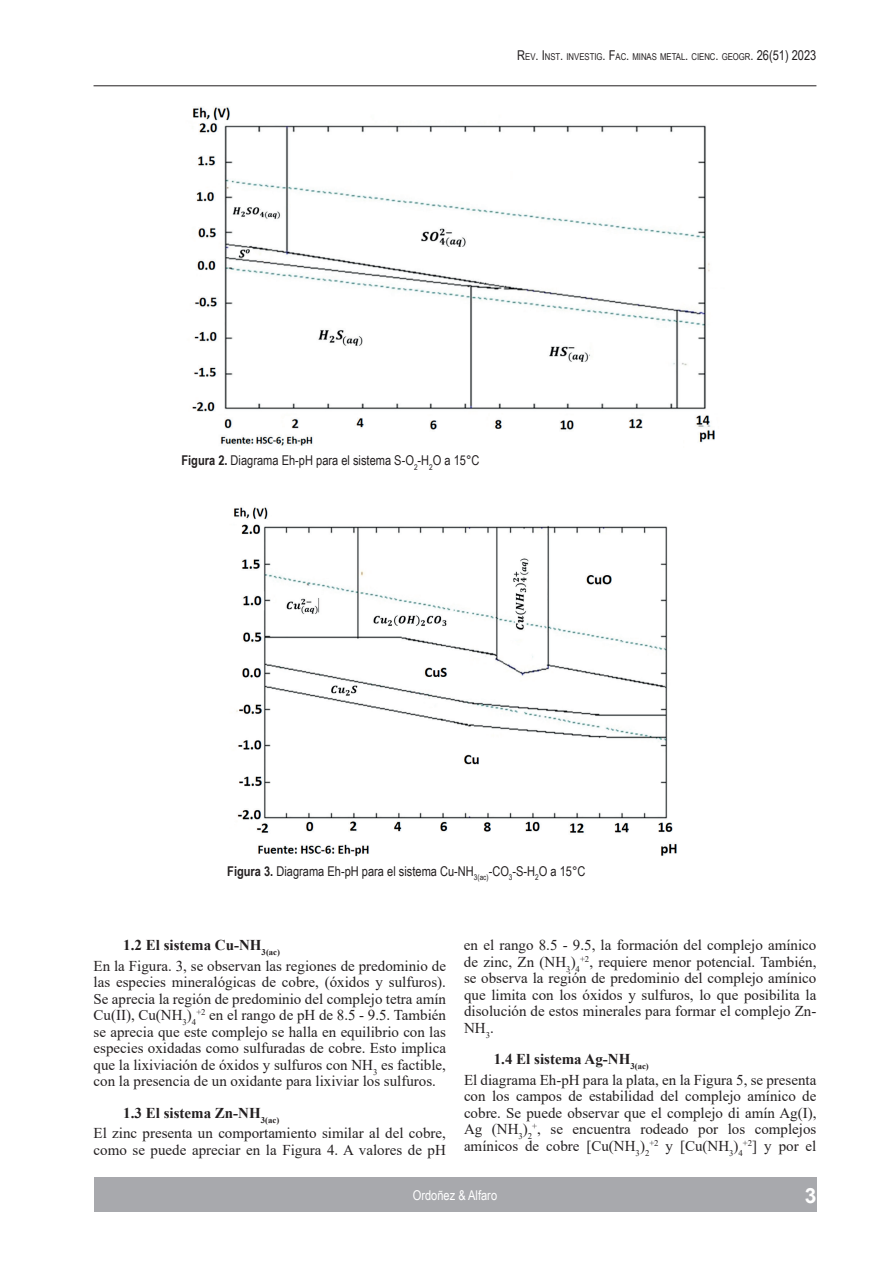
<style>
.page{position:relative;width:893px;height:1263px;background:#fff}
.page>*{position:absolute;margin:0;border:0;box-sizing:border-box;transform-origin:0 0}
.t1{font:700 21px "Arial";color:#fff}
.t2{font:15px/16.5px "Times New Roman";color:#231f20}
.t3{font:13.5px "Arial Narrow";color:#231f20}
.t4{font:13.5px "Arial Narrow";color:#fff}
.t5{font:9.45px "Arial Narrow";color:#231f20}
.s1{font-size:13.5px}
.s2{font-weight:700}
</style>
<div class="page">
<div style="left:94px;top:1178px;width:722px;height:34px;background:#a8a9ad"></div>
<hr style="left:94px;top:85px;width:722px;height:1px;background:#231f20">
<img style="left:192px;top:107px;width:523px;height:339px">
<img style="left:234px;top:507px;width:443px;height:350px">
<p class="t5" style="left:517px;top:50px;width:301px"><span class="s1">R</span>EV<span class="s1">. I</span>NST<span class="s1">.</span> INVESTIG<span class="s1">. F</span>AC<span class="s1">.</span> MINAS METAL<span class="s1">.</span> CIENC<span class="s1">.</span> GEOGR<span class="s1">. 26(51) 2023</span></p>
<p class="t3" style="left:181px;top:451px;width:300px"><span class="s2">Figura 2.</span> Diagrama Eh-pH para el sistema S-O<sub>2</sub>-H<sub>2</sub>O a 15°C</p>
<p class="t3" style="left:227px;top:861px;width:360px"><span class="s2">Figura 3.</span> Diagrama Eh-pH para el sistema Cu-NH<sub>3(ac)</sub>-CO<sub>3</sub>-S-H<sub>2</sub>O a 15°C</p>
<p class="t2" style="left:94px;top:934px;width:354px;line-height:20.7px;text-indent:30px"><span class="s2">1.2 El sistema Cu-NH</span><sub>3(ac)<br></sub>En la Figura. 3, se observan las regiones de predominio de</p>
<p class="t2" style="left:94px;top:973px;width:354px;text-align:justify">las especies mineralógicas de cobre, (óxidos y sulfuros).<br>Se aprecia la región de predominio del complejo tetra amín Cu(II), Cu(NH<sub>3</sub>)<sub>4</sub><sup>+2</sup> en el rango de pH de 8.5 - 9.5. También se aprecia que este complejo se halla en equilibrio con las especies oxidadas como sulfuradas de cobre. Esto implica que la lixiviación de óxidos y sulfuros con NH<sub>3</sub> es factible, con la presencia de un oxidante para lixiviar los sulfuros.</p>
<p class="t2" style="left:94px;top:1102px;width:354px;line-height:20.7px;text-indent:30px"><span class="s2">1.3 El sistema Zn-NH</span><sub>3(ac)<br></sub>El zinc presenta un comportamiento similar al del cobre,</p>
<p class="t2" style="left:94px;top:1141px;width:354px">como se puede apreciar en la Figura 4. A valores de pH</p>
<p class="t2" style="left:464px;top:936px;width:354px;text-align:justify">en el rango 8.5 - 9.5, la formación del complejo amínico de zinc, Zn (NH<sub>3</sub>)<sub>4</sub><sup>+2</sup>, requiere menor potencial. También, se observa la región de predominio del complejo amínico que limita con los óxidos y sulfuros, lo que posibilita la disolución de estos minerales para formar el complejo Zn-NH<sub>3</sub>.</p>
<p class="t2" style="left:464px;top:1048px;width:354px;line-height:20.7px;text-indent:30px"><span class="s2">1.4 El sistema Ag-NH</span><sub>3(ac)<br></sub>El diagrama Eh-pH para la plata, en la Figura 5, se presenta</p>
<p class="t2" style="left:464px;top:1088px;width:354px;text-align:justify">con los campos de estabilidad del complejo amínico de cobre. Se puede observar que el complejo di amín Ag(I), Ag (NH<sub>3</sub>)<sub>2</sub><sup>+</sup>, se encuentra rodeado por los complejos amínicos de cobre [Cu(NH<sub>3</sub>)<sub>2</sub><sup>+2</sup> y [Cu(NH<sub>3</sub>)<sub>4</sub><sup>+2</sup>] y por el</p>
<p class="t4" style="left:413px;top:1185px;width:86px">Ordoñez &amp; Alfaro</p>
<h1 class="t1" style="left:805px;top:1180px;width:13px">3</h1>
</div>
